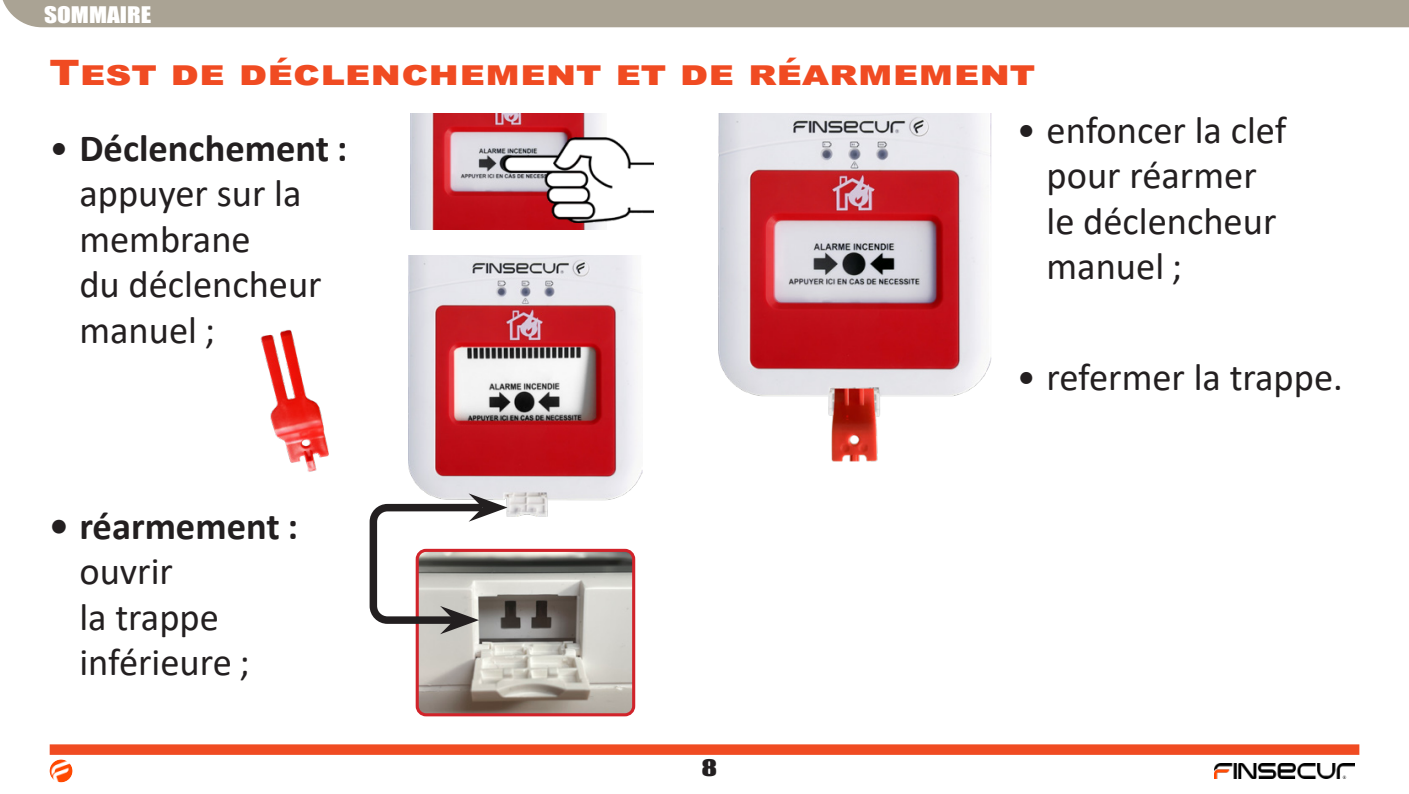
<style>
.page{position:relative;width:1409px;height:794px;background:#fff}
.page>*{position:absolute;margin:0;border:0;box-sizing:border-box;transform-origin:0 0}
.t1{font:38.5px/45.5px "Calibri";color:#231f20}
._2018_TITRE_1_ROUGE{font:900 35px "Arial";color:#f04b22;scale:1.2 1}
.t2{font:21px "Impact";color:#fff;scale:1.2 1}
.t3{font:21px "Impact";color:#231f20;scale:1.4 1}
.s1{font-weight:700}
</style>
<div class="page">
<img style="left:1214px;top:763px;width:141px;height:15px">
<img style="left:50px;top:759px;width:22px;height:23px;border-radius:11px">
<div style="left:50px;top:744px;width:1309px;height:11px;background:#f04b22"></div>
<div style="left:2px;top:0;width:1407px;height:27px;background:#aaa394"></div>
<img style="left:260px;top:329px;width:69px;height:143px">
<img style="left:718px;top:114px;width:274px;height:347px">
<img style="left:417px;top:553px;width:217px;height:162px">
<div style="left:416px;top:549px;width:219px;height:167px;border:3px solid #d1232a;border-radius:9px"></div>
<img style="left:408px;top:256px;width:234px;height:261px">
<img style="left:410px;top:114px;width:196px;height:115px">
<img style="left:504px;top:138px;width:149px;height:84px">
<svg style="left:369px;top:493px;width:138px;height:141px"></svg>
<p class="t2" style="left:44px;top:-2px;width:91px">SOMMAIRE</p>
<p class="_2018_TITRE_1_ROUGE" style="left:50px;top:48px;width:822px">Test de déclenchement et de réarmement</p>
<p class="t1" style="left:79px;top:124px;width:270px;text-indent:-30px">• <span class="s1">Déclenchement : </span>appuyer sur la membrane<br>du déclencheur manuel ;</p>
<p class="t1" style="left:79px;top:502px;width:220px;text-indent:-30px"><span class="s1">• réarmement : </span>ouvrir<br>la trappe inférieure ;</p>
<p class="t3" style="left:701px;top:751px;width:13px">8</p>
<p class="t1" style="left:1046px;top:106px;width:241px;text-indent:-30px">• enfoncer la clef pour réarmer le déclencheur manuel ;</p>
<p class="t1" style="left:1017px;top:354px;width:328px">• refermer la trappe.</p>
</div>
